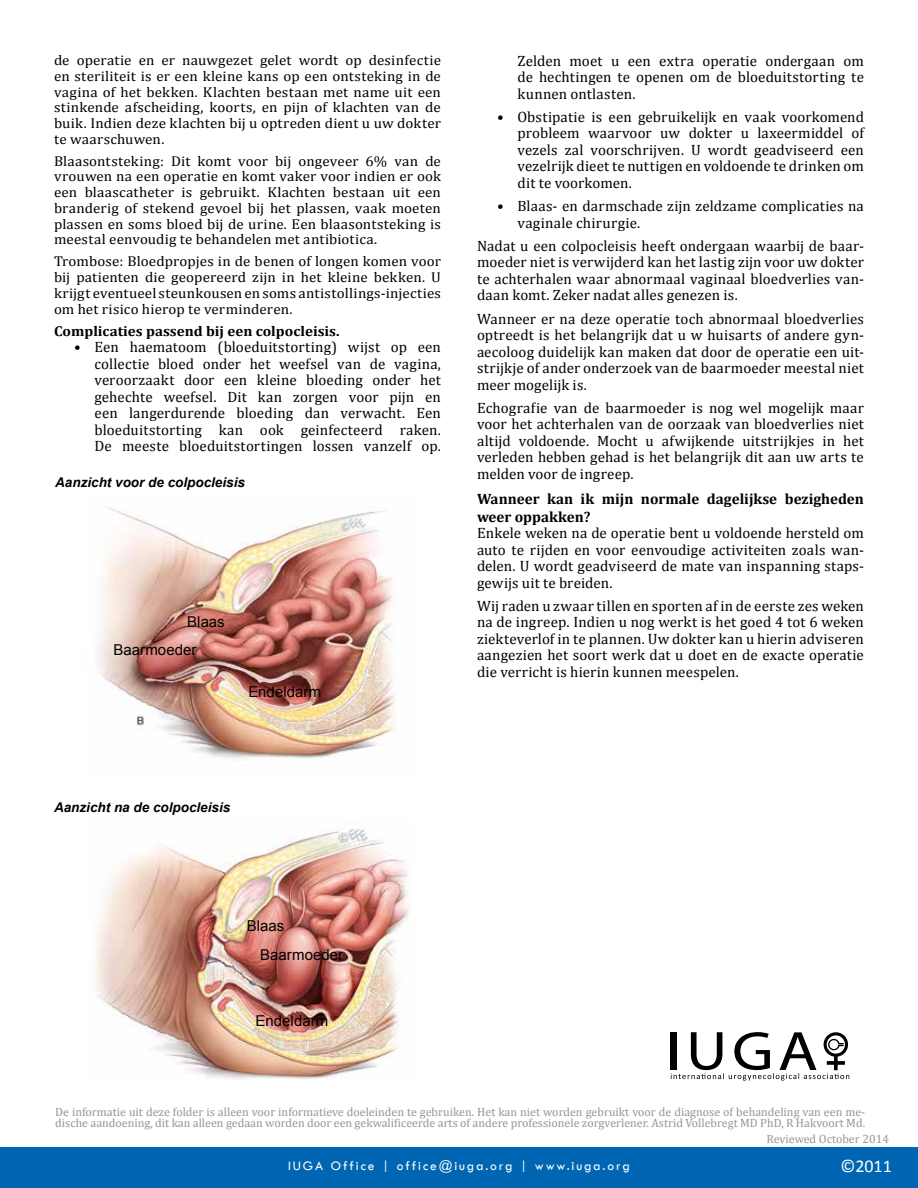
<style>
.page{position:relative;width:918px;height:1188px;background:#fff}
.page>*{position:absolute;margin:0;border:0;box-sizing:border-box;transform-origin:0 0}
.t1{font:18px "Calibri";color:#fff}
.t2{font:15px/16.5px "Cambria";letter-spacing:.01em;color:#000;text-align:justify}
.t3{font:700 15px/18px "Cambria";color:#000}
.t4{font:15px/28.8px "Arial";letter-spacing:.005em;color:#000}
.t5{font:14.25px/15.8px "Cambria";letter-spacing:.01em;color:#000;text-align:justify;scale:1.05 1}
.t6{font:700 14.25px "Cambria";color:#000;scale:1.05 1}
.t7{font:italic 700 13.5px "Arial";color:#000}
.t8{font:13.5px "Tw Cen";letter-spacing:.14em;color:#fff}
.t9{font:12px/10.5px "Cambria";color:#939598}
</style>
<div class="page">
<div style="left:0;top:1147px;width:918px;height:41px;background:#0066b3"></div>
<img style="left:98px;top:507px;width:298px;height:252px">
<svg style="left:671px;top:1032px;width:178px;height:49px"></svg>
<img style="left:95px;top:828px;width:314px;height:251px">
<p class="t5" style="left:54px;top:52px;width:370px">de operatie en er nauwgezet gelet wordt op desinfectie en steriliteit is er een kleine kans op een ontsteking in de vagina of het bekken. Klachten bestaan met name uit een stinkende afscheiding, koorts, en pijn of klachten van de buik. Indien deze klachten bij u optreden dient u uw dokter te waarschuwen.</p>
<p class="t5" style="left:54px;top:153px;width:370px">Blaasontsteking: Dit komt voor bij ongeveer 6% van de vrouwen na een operatie en komt vaker voor indien er ook een blaascatheter is gebruikt. Klachten bestaan uit een branderig of stekend gevoel bij het plassen, vaak moeten plassen en soms bloed bij de urine. Een blaasontsteking is meestal eenvoudig te behandelen met antibiotica.</p>
<p class="t5" style="left:54px;top:254px;width:370px">Trombose: Bloedpropjes in de benen of longen komen voor bij patienten die geopereerd zijn in het kleine bekken. U krijgt eventueel steunkousen en soms antistollings-injecties om het risico hierop te verminderen.</p>
<p class="t6" style="left:54px;top:321px;width:274px">Complicaties passend bij een colpocleisis.</p>
<p class="t2" style="left:94px;top:339px;width:348px;text-indent:-20px">• Een haematoom (bloeduitstorting) wijst op een collectie bloed onder het weefsel van de vagina, veroorzaakt door een kleine bloeding onder het gehechte weefsel. Dit kan zorgen voor pijn en een langerdurende bloeding dan verwacht. Een bloeduitstorting kan ook geinfecteerd raken.<br>De meeste bloeduitstortingen lossen vanzelf op.</p>
<p class="t7" style="left:55px;top:473px;width:191px">Aanzicht voor de colpocleisis</p>
<p class="t4" style="left:113px;top:607px;width:113px;text-indent:74px">Blaas<br>Baarmoeder</p>
<p class="t4" style="left:248px;top:677px;width:74px">Endeldarm</p>
<p class="t2" style="left:518px;top:52px;width:348px">Zelden moet u een extra operatie ondergaan om de hechtingen te openen om de bloeduitstorting te kunnen ontlasten.</p>
<p class="t2" style="left:518px;top:108px;width:348px;text-indent:-20px">• Obstipatie is een gebruikelijk en vaak voorkomend probleem waarvoor uw dokter u laxeermiddel of vezels zal voorschrijven. U wordt geadviseerd een vezelrijk dieet te nuttigen en voldoende te drinken om dit te voorkomen.</p>
<p class="t2" style="left:518px;top:198px;width:348px;text-indent:-20px">• Blaas- en darmschade zijn zeldzame complicaties na vaginale chirurgie.</p>
<p class="t2" style="left:477px;top:237px;width:389px">Nadat u een colpocleisis heeft ondergaan waarbij de baar&shy;moeder niet is verwijderd kan het lastig zijn voor uw dokter te achterhalen waar abnormaal vaginaal bloedverlies van&shy;daan komt. Zeker nadat alles genezen is.</p>
<p class="t2" style="left:477px;top:310px;width:388px">Wanneer er na deze operatie toch abnormaal bloedverlies optreedt is het belangrijk dat u w huisarts of andere gyn&shy;aecoloog duidelijk kan maken dat door de operatie een uit&shy;strijkje of ander onderzoek van de baarmoeder meestal niet meer mogelijk is.</p>
<p class="t2" style="left:477px;top:399px;width:389px">Echografie van de baarmoeder is nog wel mogelijk maar voor het achterhalen van de oorzaak van bloedverlies niet altijd voldoende. Mocht u afwijkende uitstrijkjes in het verleden hebben gehad is het belangrijk dit aan uw arts te melden voor de ingreep.</p>
<p class="t3" style="left:477px;top:489px;width:389px">Wanneer kan ik mijn normale dagelijkse bezigheden weer oppakken?</p>
<p class="t2" style="left:477px;top:525px;width:389px">Enkele weken na de operatie bent u voldoende hersteld om auto te rijden en voor eenvoudige activiteiten zoals wan&shy;delen. U wordt geadviseerd de mate van inspanning staps&shy;gewijs uit te breiden.</p>
<p class="t2" style="left:477px;top:597px;width:389px">Wij raden u zwaar tillen en sporten af in de eerste zes weken na de ingreep. Indien u nog werkt is het goed 4 tot 6 weken ziekteverlof in te plannen. Uw dokter kan u hierin adviseren aangezien het soort werk dat u doet en de exacte operatie die verricht is hierin kunnen meespelen.</p>
<p class="t7" style="left:54px;top:798px;width:178px">Aanzicht na de colpocleisis</p>
<p class="t4" style="left:247px;top:911px;width:39px">Blaas</p>
<p class="t4" style="left:260px;top:940px;width:85px">Baarmoeder</p>
<p class="t4" style="left:256px;top:1007px;width:74px">Endeldarm</p>
<p class="t9" style="left:55px;top:1107px;width:812px">De informatie uit deze folder is alleen voor informatieve doeleinden te gebruiken. Het kan niet worden gebruikt voor de diagnose of behandeling van een me&shy;dische aandoening, dit kan alleen gedaan worden door een gekwalificeerde arts of andere professionele zorgverlener. Astrid Vollebregt MD PhD, R Hakvoort Md.</p>
<p class="t9" style="left:766px;top:1134px;width:124px">Reviewed October 2014</p>
<p class="t8" style="left:288px;top:1158px;width:343px">IUGA Office | office@iuga.org | www.iuga.org</p>
<p class="t1" style="left:840px;top:1155px;width:53px">©2011</p>
</div>
